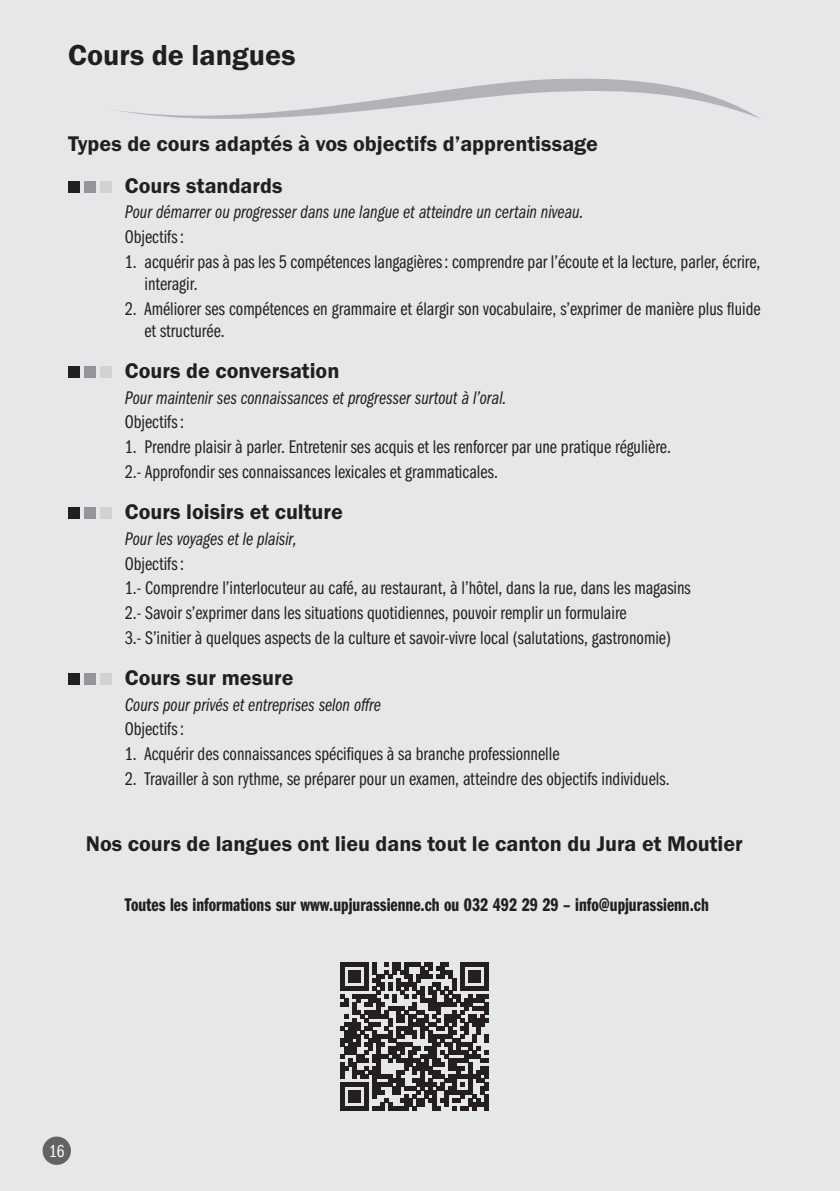
<style>
.page{position:relative;width:840px;height:1191px;background:#fff}
.page>*{position:absolute;margin:0;border:0;box-sizing:border-box;transform-origin:0 0}
.Activité_gauche{font:30px "Franklin Gothic URW Dem";color:#231f20}
.Titre_cours{font:22px "Franklin Gothic URW Dem";color:#231f20}
.justifié{font:19px/22px "Franklin Gothic URW Com Boo";color:#231f20}
.justifié-2{font:19px "Franklin Gothic URW Com Boo Ita";color:#231f20}
.justifié-3{font:19px "Franklin Gothic URW Com Dem";color:#231f20}
.t1{font:18px "Franklin Gothic URW Com Boo";color:#fff}
</style>
<div class="page">
<div style="left:0;top:0;width:839px;height:1191px;background:#e6e7e9"></div>
<div style="left:43px;top:1136px;width:28px;height:28px;background:#636366;border-radius:50%"></div>
<svg style="left:116px;top:78px;width:644px;height:41px"></svg>
<div style="left:68px;top:181px;width:11px;height:11px;background:#231f20"></div>
<div style="left:84px;top:181px;width:11px;height:11px;background:#939598"></div>
<div style="left:101px;top:181px;width:11px;height:11px;background:#d1d2d4"></div>
<div style="left:68px;top:366px;width:11px;height:11px;background:#231f20"></div>
<div style="left:84px;top:366px;width:11px;height:11px;background:#939598"></div>
<div style="left:101px;top:366px;width:11px;height:11px;background:#d1d2d4"></div>
<div style="left:68px;top:507px;width:11px;height:12px;background:#231f20"></div>
<div style="left:84px;top:507px;width:11px;height:12px;background:#939598"></div>
<div style="left:101px;top:507px;width:11px;height:12px;background:#d1d2d4"></div>
<div style="left:68px;top:673px;width:11px;height:11px;background:#231f20"></div>
<div style="left:84px;top:673px;width:11px;height:11px;background:#939598"></div>
<div style="left:101px;top:673px;width:11px;height:11px;background:#d1d2d4"></div>
<svg style="left:340px;top:962px;width:148px;height:148px"></svg>
<hr style="left:484px;top:1094px;width:4px;height:16px;background:#231f20">
<p class="Activité_gauche" style="left:68px;top:37px;width:229px">Cours de langues</p>
<p class="Titre_cours" style="left:68px;top:130px;width:531px">Types de cours adaptés à vos objectifs d’apprentissage</p>
<p class="Titre_cours" style="left:125px;top:172px;width:159px">Cours standards</p>
<p class="justifié-2" style="left:125px;top:202px;width:460px">Pour démarrer ou progresser dans une langue et atteindre un certain niveau.</p>
<p class="justifié" style="left:125px;top:225px;width:60px">Objectifs:</p>
<p class="justifié" style="left:144px;top:250px;width:617px;text-indent:-20px">1. acquérir pas à pas les 5 compétences langagières: comprendre par l’écoute et la lecture, parler, écrire, interagir.</p>
<p class="justifié" style="left:144px;top:297px;width:617px;text-indent:-20px">2. Améliorer ses compétences en grammaire et élargir son vocabulaire, s’exprimer de manière plus fluide et structurée.</p>
<p class="Titre_cours" style="left:125px;top:357px;width:216px">Cours de conversation</p>
<p class="justifié-2" style="left:125px;top:387px;width:383px">Pour maintenir ses connaissances et progresser surtout à l’oral.</p>
<p class="justifié" style="left:125px;top:410px;width:60px">Objectifs:</p>
<p class="justifié" style="left:125px;top:435px;width:547px">1. Prendre plaisir à parler. Entretenir ses acquis et les renforcer par une pratique régulière.</p>
<p class="justifié" style="left:125px;top:460px;width:374px">2.- Approfondir ses connaissances lexicales et grammaticales.</p>
<p class="Titre_cours" style="left:125px;top:498px;width:219px">Cours loisirs et culture</p>
<p class="justifié-2" style="left:125px;top:528px;width:173px">Pour les voyages et le plaisir,</p>
<p class="justifié" style="left:125px;top:551px;width:60px">Objectifs:</p>
<p class="justifié" style="left:125px;top:576px;width:567px">1.- Comprendre l’interlocuteur au café, au restaurant, à l’hôtel, dans la rue, dans les magasins</p>
<p class="justifié" style="left:125px;top:601px;width:503px">2.- Savoir s’exprimer dans les situations quotidiennes, pouvoir remplir un formulaire</p>
<p class="justifié" style="left:125px;top:626px;width:547px">3.- S’initier à quelques aspects de la culture et savoir-vivre local (salutations, gastronomie)</p>
<p class="Titre_cours" style="left:125px;top:664px;width:170px">Cours sur mesure</p>
<p class="justifié-2" style="left:125px;top:694px;width:257px">Cours pour privés et entreprises selon offre</p>
<p class="justifié" style="left:125px;top:717px;width:60px">Objectifs:</p>
<p class="justifié" style="left:125px;top:742px;width:436px">1. Acquérir des connaissances spécifiques à sa branche professionnelle</p>
<p class="justifié" style="left:125px;top:767px;width:546px">2. Travailler à son rythme, se préparer pour un examen, atteindre des objectifs individuels.</p>
<p class="Titre_cours" style="left:86px;top:829px;width:658px">Nos cours de langues ont lieu dans tout le canton du Jura et Moutier</p>
<p class="justifié-3" style="left:125px;top:891px;width:585px">Toutes les informations sur www.upjurassienne.ch ou 032 492 29 29 – info@upjurassienn.ch</p>
<p class="t1" style="left:49px;top:1138px;width:17px">16</p>
</div>
